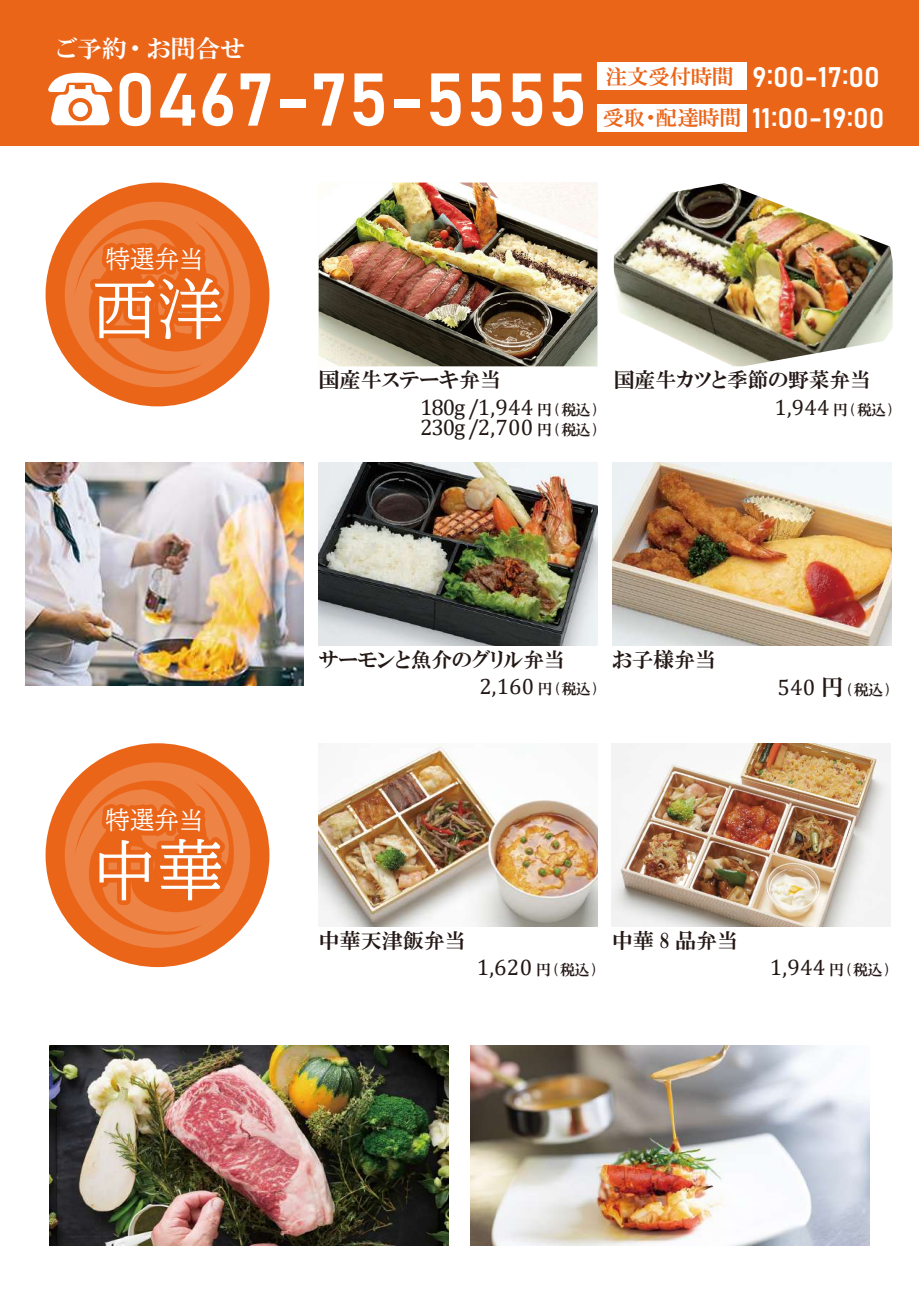
<style>
.page{position:relative;width:919px;height:1289px;background:#fff}
.page>*{position:absolute;margin:0;border:0;box-sizing:border-box;transform-origin:0 0}
.t1{font:73.5px "Bahnschrift";color:#fff}
.t2{font:66.15px "BIZ UD Mincho Medium";color:#fff}
.t3{font:27.9px/41.2px "Bahnschrift";color:#fff}
.t4{font:24.45px "BIZ UD Mincho Medium";color:#fff}
.t5{font:24.3px "HGP Mincho E";color:#fff}
.t6{font:22.5px "Cambria";letter-spacing:.01em;color:#231815}
.t7{font:22.2px "Cambria";letter-spacing:.01em;color:#231815}
.t8{font:21px "HGP Mincho E";color:#231815}
.t9{font:20.7px "HGP Mincho E";color:#231815}
.t10{font:15px "HGP Mincho E";color:#231815}
.s1{font-family:"HGP Mincho E";font-size:20.85px;color:#eb6519}
.s2{font-family:"HGP Mincho E";font-size:15px}
.s3{font-family:"HGP Mincho E";font-size:14.85px}
.s4{font-family:"Cambria";font-size:22.5px}
.s5{font-size:22.5px}
</style>
<div class="page">
<div style="left:0;top:0;width:918px;height:145px;background:#eb6519"></div>
<img style="left:612px;top:462px;width:279px;height:184px">
<img style="left:318px;top:462px;width:279px;height:184px">
<img style="left:613px;top:183px;width:279px;height:183px">
<img style="left:318px;top:182px;width:279px;height:184px">
<img style="left:318px;top:743px;width:279px;height:183px">
<img style="left:611px;top:743px;width:279px;height:183px">
<div style="left:46px;top:182px;width:223px;height:224px;background:#eb6519;border-radius:50%"></div>
<div style="left:597px;top:62px;width:150px;height:28px;background:#fff"></div>
<div style="left:597px;top:104px;width:150px;height:27px;background:#fff"></div>
<div style="left:46px;top:743px;width:223px;height:224px;background:#eb6519;border-radius:50%"></div>
<svg style="left:65px;top:762px;width:185px;height:185px"></svg>
<img style="left:25px;top:462px;width:279px;height:223px">
<svg style="left:48px;top:72px;width:202px;height:315px"></svg>
<img style="left:471px;top:1045px;width:398px;height:200px">
<img style="left:50px;top:1045px;width:398px;height:200px">
<p class="t5" style="left:57px;top:35px;width:189px">ご予約・お問合せ</p>
<h1 class="t1" style="left:114px;top:44px;width:475px">0467-75-5555</h1>
<p class="t3" style="left:603px;top:54px;width:283px"><span class="s1">注文受付時間</span> 9:00-17:00<span class="s1">受取・配達時間</span> 11:00-19:00</p>
<p class="t4" style="left:106px;top:247px;width:100px">特選弁当</p>
<h2 class="t2" style="left:91px;top:275px;width:134px">西洋</h2>
<p class="t4" style="left:106px;top:807px;width:100px">特選弁当</p>
<h2 class="t2" style="left:91px;top:836px;width:134px">中華</h2>
<p class="t8" style="left:318px;top:369px;width:184px">国産牛ステーキ弁当</p>
<p class="t6" style="left:420px;top:414px;width:179px">230g /2,700 <span class="s2">円(税込)</span></p>
<p class="t6" style="left:420px;top:394px;width:179px">180g /1,944 <span class="s2">円(税込)</span></p>
<p class="t9" style="left:613px;top:369px;width:258px">国産牛カツと季節の野菜弁当</p>
<p class="t7" style="left:774px;top:394px;width:119px">1,944 <span class="s3">円(税込)</span></p>
<p class="t9" style="left:319px;top:648px;width:248px">サーモンと魚介のグリル弁当</p>
<p class="t7" style="left:479px;top:673px;width:120px">2,160 <span class="s3">円(税込)</span></p>
<p class="t8" style="left:612px;top:648px;width:105px">お子様弁当</p>
<p class="t10" style="left:777px;top:681px;width:114px"><span class="s4">540</span><span class="s5">円</span>(税込)</p>
<p class="t8" style="left:318px;top:929px;width:149px">中華天津飯弁当</p>
<p class="t6" style="left:476px;top:954px;width:121px">1,620 <span class="s2">円(税込)</span></p>
<p class="t8" style="left:611px;top:929px;width:128px">中華 8 品弁当</p>
<p class="t6" style="left:769px;top:954px;width:121px">1,944 <span class="s2">円(税込)</span></p>
</div>
